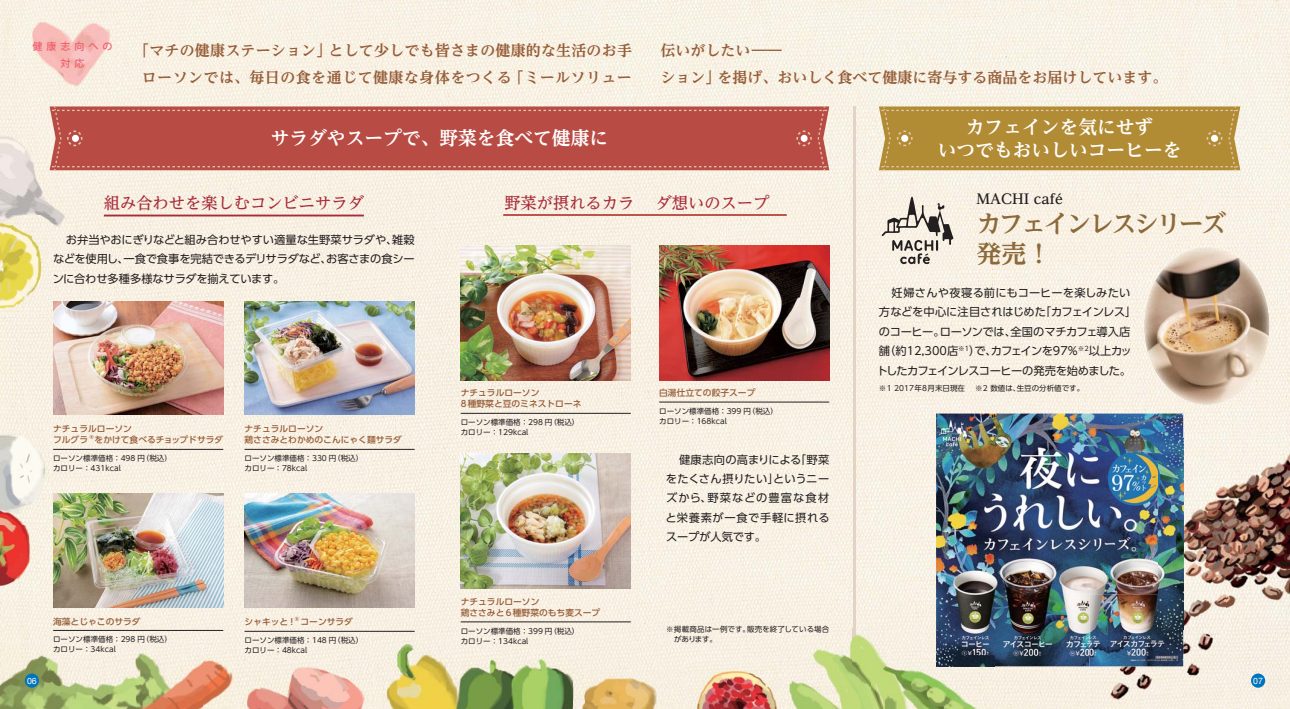
<style>
.page{position:relative;width:1290px;height:709px;background:#fff}
.page>*{position:absolute;margin:0;border:0;box-sizing:border-box;transform-origin:0 0}
.t1{font:25px/30px "UD Reimin Pro Bold 90 pv RKSJ H";letter-spacing:-.1em;color:#8c693a}
.t2{font:18.75px/22.5px "UD Reimin Pro Bold 90 pv RKSJ H";color:#fff;text-align:center}
.t3{font:16.25px "UD Reimin Pro Medium 90 pv RKSJ H";color:#a72c39}
.t4{font:15px "UD Reimin Pro Bold 90 pv RKSJ H";letter-spacing:.01em;color:#955c37}
.t5{font:15px "UD Reimin Pro Bold 90 pv RKSJ H";letter-spacing:.03em;color:#955c37}
.t6{font:13.75px "UD Reimin Pro Bold 90 pv RKSJ H";color:#231f20}
.t7{font:11.25px/19.4px "UD Shin Go Pro Regular 90 pv RKSJ H";letter-spacing:-.01em;color:#231f20;text-align:justify}
.t8{font:10px/16.2px "Koz Go Pro Medium 90 pv RKSJ H";letter-spacing:.4em;color:#f15b6c;text-align:center}
.t9{font:8.75px/11.2px "UD Shin Go Pro Medium 90 pv RKSJ H";color:#955c37}
.t10{font:8.75px "Helvetica Neue";color:#fff}
.t11{font:7.5px/10px "UD Shin Go Pro Regular 90 pv RKSJ H";color:#231f20}
.t12{font:5.12px "UD Shin Go Pro Medium 90 pv RKSJ H";color:#955c37}
</style>
<div class="page">
<img style="left:0;top:0;width:1290px;height:709px">
<hr style="left:853px;top:106px;width:2px;height:560px;background:#e3d3c5">
<img style="left:24px;top:13px;width:93px;height:82px">
<img style="left:0;top:235px;width:50px;height:78px">
<img style="left:0;top:123px;width:79px;height:112px">
<img style="left:0;top:427px;width:51px;height:98px">
<img style="left:0;top:506px;width:38px;height:93px">
<img style="left:0;top:641px;width:202px;height:68px">
<img style="left:103px;top:652px;width:144px;height:57px">
<img style="left:247px;top:660px;width:123px;height:49px">
<img style="left:236px;top:668px;width:11px;height:41px">
<img style="left:370px;top:638px;width:108px;height:71px">
<img style="left:370px;top:672px;width:3px;height:28px">
<img style="left:446px;top:652px;width:139px;height:57px">
<img style="left:503px;top:652px;width:25px;height:57px">
<img style="left:574px;top:667px;width:88px;height:42px">
<img style="left:686px;top:659px;width:93px;height:50px">
<img style="left:779px;top:628px;width:143px;height:81px">
<img style="left:853px;top:628px;width:2px;height:38px">
<img style="left:872px;top:655px;width:122px;height:54px">
<img style="left:1183px;top:437px;width:107px;height:193px">
<img style="left:1089px;top:630px;width:136px;height:79px">
<img style="left:1183px;top:594px;width:42px;height:36px">
<div style="left:1251px;top:673px;width:14px;height:14px;background:#0074bc;border-radius:50%"></div>
<div style="left:25px;top:673px;width:14px;height:14px;background:#0074bc;border-radius:50%"></div>
<img style="left:1144px;top:246px;width:125px;height:159px;border-radius:50%">
<svg style="left:879px;top:106px;width:361px;height:64px;background:#b48f3b"></svg>
<div style="left:1211px;top:135px;width:7px;height:7px;background:#fff;border-radius:50%"></div>
<div style="left:901px;top:135px;width:7px;height:7px;background:#fff;border-radius:50%"></div>
<div style="left:52px;top:106px;width:775px;height:64px;background:#b84c45"></div>
<div style="left:801px;top:135px;width:6px;height:7px;background:#fff;border-radius:50%"></div>
<div style="left:72px;top:135px;width:7px;height:7px;background:#fff;border-radius:50%"></div>
<img style="left:53px;top:301px;width:170px;height:114px">
<img style="left:244px;top:301px;width:171px;height:114px">
<img style="left:53px;top:494px;width:170px;height:113px">
<img style="left:244px;top:494px;width:171px;height:113px">
<img style="left:461px;top:245px;width:170px;height:135px">
<img style="left:461px;top:454px;width:170px;height:134px">
<img style="left:659px;top:245px;width:170px;height:135px">
<hr style="left:104px;top:214px;width:260px;height:2px;background:#a72c39">
<img style="left:936px;top:413px;width:247px;height:253px">
<img style="left:936px;top:655px;width:58px;height:11px">
<img style="left:1089px;top:594px;width:94px;height:72px">
<hr style="left:244px;top:631px;width:171px;height:1px;background:#231f20">
<hr style="left:244px;top:449px;width:171px;height:1px;background:#231f20">
<hr style="left:53px;top:630px;width:170px;height:1px;background:#231f20">
<hr style="left:53px;top:449px;width:170px;height:1px;background:#231f20">
<hr style="left:503px;top:214px;width:284px;height:2px;background:#b84c45">
<hr style="left:461px;top:413px;width:170px;height:1px;background:#231f20">
<hr style="left:461px;top:621px;width:170px;height:1px;background:#231f20">
<hr style="left:659px;top:402px;width:170px;height:1px;background:#231f20">
<svg style="left:882px;top:197px;width:71px;height:67px;background:#c8c1b8"></svg>
<p class="t8" style="left:33px;top:40px;width:82px">健康志向への対応</p>
<h3 class="t4" style="left:134px;top:45px;width:499px">「マチの健康ステーション」として少しでも皆さまの健康的な生活のお手</h3>
<h3 class="t4" style="left:660px;top:45px;width:123px">伝いがしたい――</h3>
<h3 class="t5" style="left:142px;top:71px;width:492px">ローソンでは、毎日の食を通じて健康な身体をつくる「ミールソリュー</h3>
<h3 class="t4" style="left:660px;top:71px;width:509px">ション」を掲げ、おいしく食べて健康に寄与する商品をお届けしています。</h3>
<h2 class="t2" style="left:271px;top:130px;width:339px">サラダやスープで、野菜を食べて健康に</h2>
<h2 class="t2" style="left:938px;top:118px;width:245px">カフェインを気にせず<br>いつでもおいしいコーヒーを</h2>
<p class="t6" style="left:976px;top:193px;width:88px">MACHI café</p>
<h1 class="t1" style="left:976px;top:212px;width:251px">カフェインレスシリーズ発売！</h1>
<h3 class="t3" style="left:104px;top:197px;width:262px">組み合わせを楽しむコンビニサラダ</h3>
<h3 class="t3" style="left:504px;top:197px;width:131px">野菜が摂れるカラ</h3>
<h3 class="t3" style="left:655px;top:197px;width:115px">ダ想いのスープ</h3>
<p class="t7" style="left:53px;top:231px;width:363px;text-indent:13px">お弁当やおにぎりなどと組み合わせやすい適量な生野菜サラダや、雑穀などを使用し、一食で食事を完結できるデリサラダなど、お客さまの食シーンに合わせ多種多様なサラダを揃えています。</p>
<p class="t9" style="left:53px;top:424px;width:80px">ナチュラルローソンフルグラ</p>
<p class="t12" style="left:89px;top:435px;width:6px">®</p>
<p class="t9" style="left:95px;top:436px;width:130px">をかけて食べるチョップドサラダ</p>
<p class="t11" style="left:53px;top:454px;width:120px">ローソン標準価格：498 円（税込）カロリー：431kcal</p>
<p class="t9" style="left:244px;top:424px;width:159px">ナチュラルローソン<br>鶏ささみとわかめのこんにゃく麺サラダ</p>
<p class="t11" style="left:244px;top:454px;width:120px">ローソン標準価格：330 円（税込）カロリー：78kcal</p>
<p class="t9" style="left:53px;top:617px;width:89px">海藻とじゃこのサラダ</p>
<p class="t11" style="left:53px;top:635px;width:120px">ローソン標準価格：298 円（税込）カロリー：34kcal</p>
<p class="t9" style="left:244px;top:617px;width:53px">シャキッと！</p>
<p class="t12" style="left:295px;top:617px;width:6px">®</p>
<p class="t9" style="left:300px;top:617px;width:54px">コーンサラダ</p>
<p class="t11" style="left:244px;top:636px;width:120px">ローソン標準価格：148 円（税込）カロリー：48kcal</p>
<p class="t9" style="left:461px;top:388px;width:122px">ナチュラルローソン<br>8種野菜と豆のミネストローネ</p>
<p class="t11" style="left:461px;top:418px;width:120px">ローソン標準価格：298 円（税込）カロリー：129kcal</p>
<p class="t9" style="left:461px;top:597px;width:141px">ナチュラルローソン<br>鶏ささみと 6種野菜のもち麦スープ</p>
<p class="t11" style="left:461px;top:627px;width:120px">ローソン標準価格：399 円（税込）カロリー：134kcal</p>
<p class="t9" style="left:659px;top:388px;width:98px">白湯仕立ての餃子スープ</p>
<p class="t11" style="left:659px;top:407px;width:120px">ローソン標準価格：399 円（税込）カロリー：168kcal</p>
<p class="t7" style="left:665px;top:451px;width:166px;text-indent:13px">健康志向の高まりによる「野菜をたくさん摂りたい」というニーズから、野菜などの豊富な食材と栄養素が一食で手軽に摂れるスープが人気です。</p>
<p class="t11" style="left:674px;top:625px;width:157px;text-indent:-8px">※掲載商品は一例です。販売を終了している場合があります。</p>
<p class="t7" style="left:877px;top:285px;width:261px;text-align:left;text-indent:15px">妊婦さんや夜寝る前にもコーヒーを楽しみたい方などを中心に注目されはじめた「カフェインレス」のコーヒー。ローソンでは、全国のマチカフェ導入店舗（約12,300店<sup>※1</sup>）で、カフェインを97％<sup>※2</sup>以上カットしたカフェインレスコーヒーの発売を始めました。</p>
<p class="t11" style="left:879px;top:384px;width:207px">※1 2017年8月末日現在　 ※2 数値は、生豆の分析値です。</p>
<p class="t10" style="left:27px;top:675px;width:11px">06</p>
<p class="t10" style="left:1253px;top:675px;width:11px">07</p>
</div>
